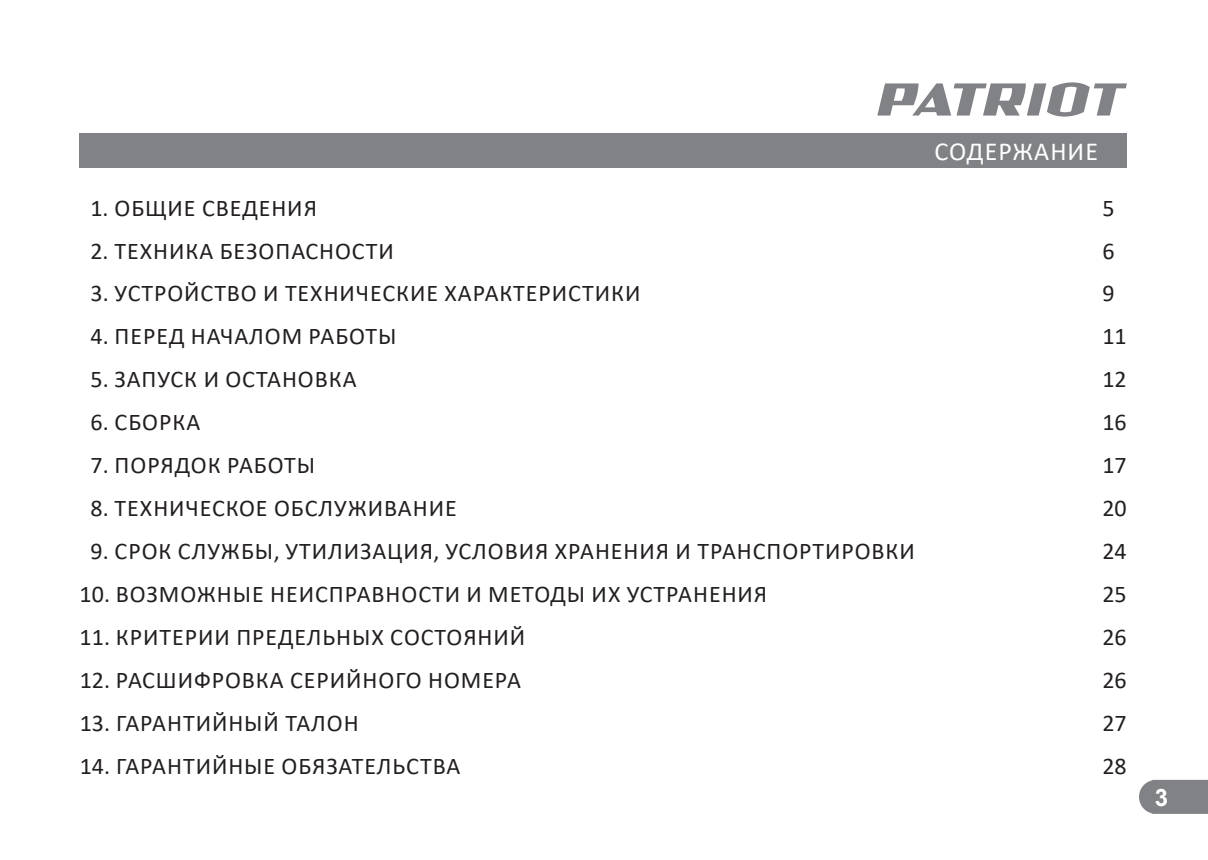
<style>
.page{position:relative;width:1208px;height:860px;background:#fff}
.page>*{position:absolute;margin:0;border:0;box-sizing:border-box;transform-origin:0 0}
.t1{font:26px "Calibri";letter-spacing:.04em;color:#fff}
.t2{font:24px "Calibri";letter-spacing:.04em;color:#231f20}
.t3{font:700 24px "Arial";color:#fff}
</style>
<div class="page">
<svg style="left:1139px;top:780px;width:68px;height:34px"></svg>
<svg style="left:877px;top:82px;width:249px;height:35px"></svg>
<div style="left:80px;top:133px;width:1046px;height:34px;background:#808285"></div>
<p class="t1" style="left:934px;top:133px;width:165px">СОДЕРЖАНИЕ</p>
<p class="t2" style="left:90px;top:191px;width:228px">1. ОБЩИЕ СВЕДЕНИЯ</p>
<p class="t2" style="left:1102px;top:191px;width:14px">5</p>
<p class="t2" style="left:90px;top:234px;width:305px">2. ТЕХНИКА БЕЗОПАСНОСТИ</p>
<p class="t2" style="left:1102px;top:234px;width:14px">6</p>
<p class="t2" style="left:90px;top:277px;width:551px">3. УСТРОЙСТВО И ТЕХНИЧЕСКИЕ ХАРАКТЕРИСТИКИ</p>
<p class="t2" style="left:1102px;top:277px;width:14px">9</p>
<p class="t2" style="left:90px;top:320px;width:307px">4. ПЕРЕД НАЧАЛОМ РАБОТЫ</p>
<p class="t2" style="left:1102px;top:320px;width:26px">11</p>
<p class="t2" style="left:90px;top:363px;width:267px">5. ЗАПУСК И ОСТАНОВКА</p>
<p class="t2" style="left:1102px;top:363px;width:26px">12</p>
<p class="t2" style="left:90px;top:406px;width:111px">6. СБОРКА</p>
<p class="t2" style="left:1102px;top:406px;width:26px">16</p>
<p class="t2" style="left:90px;top:449px;width:226px">7. ПОРЯДОК РАБОТЫ</p>
<p class="t2" style="left:1102px;top:449px;width:26px">17</p>
<p class="t2" style="left:90px;top:492px;width:368px">8. ТЕХНИЧЕСКОЕ ОБСЛУЖИВАНИЕ</p>
<p class="t2" style="left:1102px;top:492px;width:26px">20</p>
<p class="t2" style="left:90px;top:535px;width:825px">9. СРОК СЛУЖБЫ, УТИЛИЗАЦИЯ, УСЛОВИЯ ХРАНЕНИЯ И ТРАНСПОРТИРОВКИ</p>
<p class="t2" style="left:1102px;top:535px;width:26px">24</p>
<p class="t2" style="left:80px;top:578px;width:689px">10. ВОЗМОЖНЫЕ НЕИСПРАВНОСТИ И МЕТОДЫ ИХ УСТРАНЕНИЯ</p>
<p class="t2" style="left:1102px;top:578px;width:26px">25</p>
<p class="t2" style="left:80px;top:621px;width:447px">11. КРИТЕРИИ ПРЕДЕЛЬНЫХ СОСТОЯНИЙ</p>
<p class="t2" style="left:1102px;top:621px;width:26px">26</p>
<p class="t2" style="left:80px;top:664px;width:442px">12. РАСШИФРОВКА СЕРИЙНОГО НОМЕРА</p>
<p class="t2" style="left:1102px;top:664px;width:26px">26</p>
<p class="t2" style="left:80px;top:707px;width:280px">13. ГАРАНТИЙНЫЙ ТАЛОН</p>
<p class="t2" style="left:1102px;top:707px;width:26px">27</p>
<p class="t2" style="left:80px;top:750px;width:382px">14. ГАРАНТИЙНЫЕ ОБЯЗАТЕЛЬСТВА</p>
<p class="t2" style="left:1102px;top:750px;width:26px">28</p>
<p class="t3" style="left:1154px;top:783px;width:15px">3</p>
</div>
